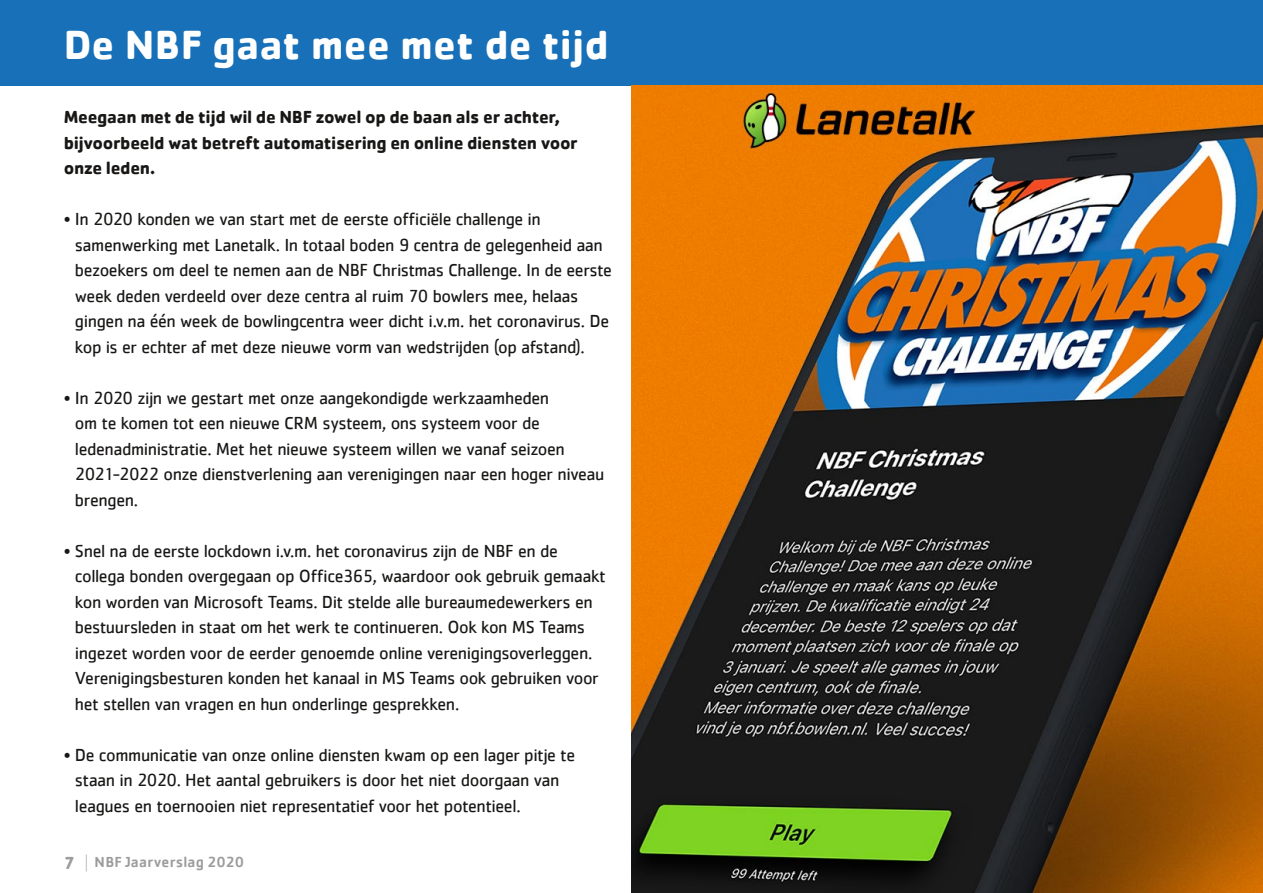
<style>
.page{position:relative;width:1263px;height:893px;background:#fff}
.page>*{position:absolute;margin:0;border:0;box-sizing:border-box;transform-origin:0 0}
.t1{font:700 42px "Cachet";color:#fff}
.t2{font:18px/25.5px "Cachet";letter-spacing:-.025em;color:#181716}
.t3{font:700 18px/25.5px "Cachet";letter-spacing:-.02em;color:#181716}
.t4{font:500 15px "Cachet";letter-spacing:.015em;color:#9c9c9d}
.s1{font-weight:700;font-size:18px}
.s2{font-weight:400;font-size:18px}
</style>
<div class="page">
<div style="left:0;top:0;width:1263px;height:85px;background:#1770b8"></div>
<img style="left:631px;top:85px;width:632px;height:808px">
<h1 class="t1" style="left:64px;top:18px;width:546px">De NBF gaat mee met de tijd</h1>
<p class="t3" style="left:64px;top:104px;width:515px">Meegaan met de tijd wil de NBF zowel op de baan als er achter, bijvoorbeeld wat betreft automatisering en online diensten voor onze leden.</p>
<p class="t2" style="left:75px;top:206px;width:539px;text-indent:-11px">• In 2020 konden we van start met de eerste officiële challenge in samenwerking met Lanetalk. In totaal boden 9 centra de gelegenheid aan bezoekers om deel te nemen aan de NBF Christmas Challenge. In de eerste week deden verdeeld over deze centra al ruim 70 bowlers mee, helaas gingen na één week de bowlingcentra weer dicht i.v.m. het coronavirus. De kop is er echter af met deze nieuwe vorm van wedstrijden (op afstand).</p>
<p class="t2" style="left:75px;top:384px;width:531px;text-indent:-11px">• In 2020 zijn we gestart met onze aangekondigde werkzaamheden<br>om te komen tot een nieuwe CRM systeem, ons systeem voor de ledenadministratie. Met het nieuwe systeem willen we vanaf seizoen 2021-2022 onze dienstverlening aan verenigingen naar een hoger niveau brengen.</p>
<p class="t2" style="left:75px;top:537px;width:532px;text-indent:-11px">• Snel na de eerste lockdown i.v.m. het coronavirus zijn de NBF en de collega bonden overgegaan op Office365, waardoor ook gebruik gemaakt kon worden van Microsoft Teams. Dit stelde alle bureaumedewerkers en bestuursleden in staat om het werk te continueren. Ook kon MS Teams ingezet worden voor de eerder genoemde online verenigingsoverleggen.<br>Verenigingsbesturen konden het kanaal in MS Teams ook gebruiken voor het stellen van vragen en hun onderlinge gesprekken.</p>
<p class="t2" style="left:75px;top:741px;width:502px;text-indent:-11px">• De communicatie van onze online diensten kwam op een lager pitje te staan in 2020. Het aantal gebruikers is door het niet doorgaan van leagues en toernooien niet representatief voor het potentieel.</p>
<p class="t4" style="left:64px;top:852px;width:182px"><span class="s1">7</span> <span class="s2">|</span> NBF Jaarverslag 2020</p>
</div>
